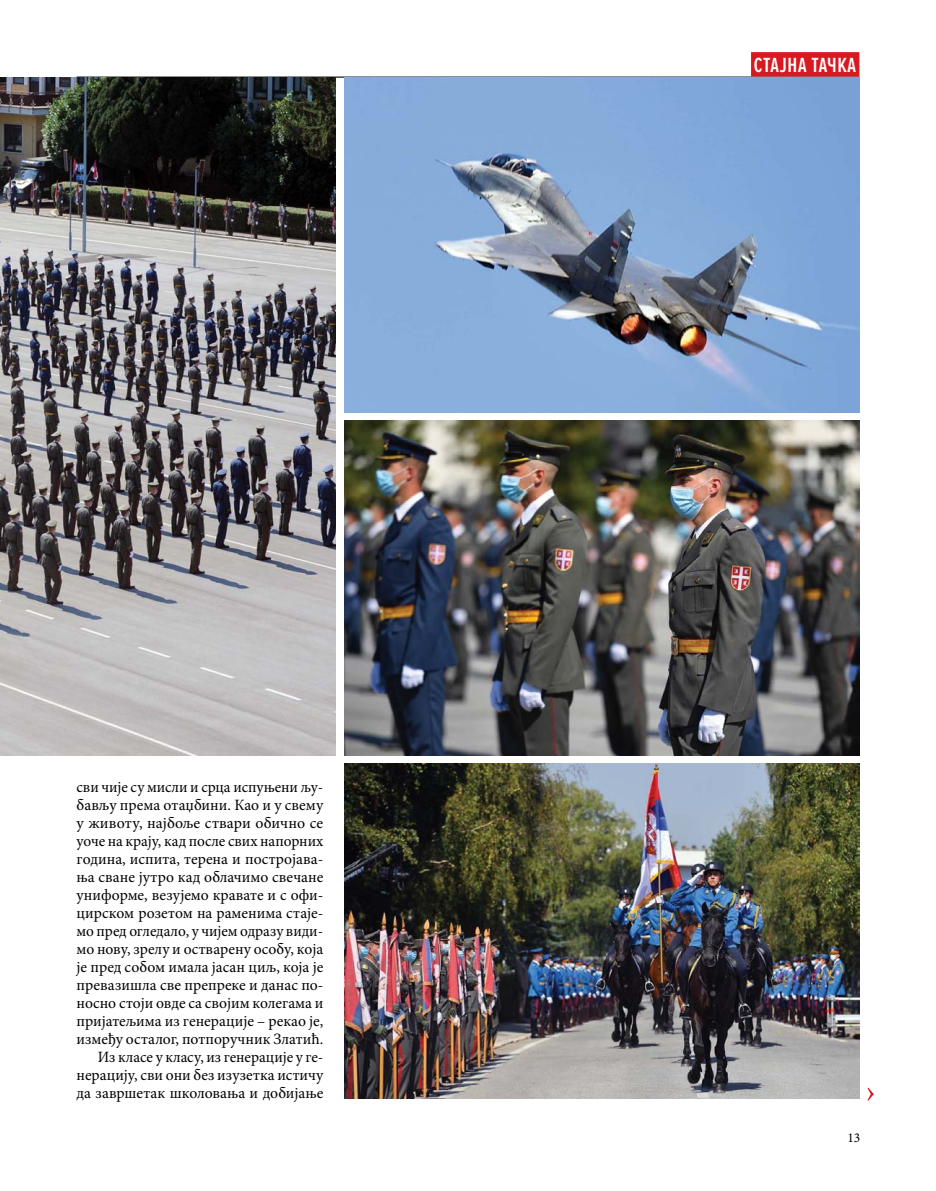
<style>
.page{position:relative;width:936px;height:1191px;background:#fff}
.page>*{position:absolute;margin:0;border:0;box-sizing:border-box;transform-origin:0 0}
.t1{font:600 21.3px "Proxima Nova Ex Cn";letter-spacing:.03em;color:#fff}
.t2{font:15.75px/18px "Minion Pro";color:#000;text-align:right}
.t3{font:13.5px "Minion Pro";color:#000}
</style>
<div class="page">
<hr style="left:77px;top:77px;width:782px;height:1px;background:#000">
<div style="left:751px;top:52px;width:108px;height:25px;background:#d71920"></div>
<img style="left:344px;top:78px;width:515px;height:334px">
<img style="left:344px;top:421px;width:515px;height:334px">
<img style="left:344px;top:764px;width:515px;height:334px">
<svg style="left:867px;top:1087px;width:6px;height:13px"></svg>
<img style="left:0;top:78px;width:336px;height:677px">
<p class="t2" style="left:77px;top:778px;width:248px">сви чије су мисли и срца испуњени љу&shy;бављу према отаџбини. Као и у свему у животу, најбоље ствари обично се уоче на крају, кад после свих напорних година, испита, терена и постројава&shy;ња сване јутро кад облачимо свечане униформе, везујемо кравате и с офи&shy;цирском розетом на раменима стаје&shy;мо пред огледало, у чијем одразу види&shy;мо нову, зрелу и остварену особу, која је пред собом имала јасан циљ, која је превазишла све препреке и данас по&shy;носно стоји овде са својим колегама и пријатељима из генерације – рекао је, између осталог, потпоручник Златић.<br>Из класе у класу, из генерације у ге&shy;нерацију, сви они без изузетка истичу да завршетак школовања и добијање</p>
<h1 class="t1" style="left:753px;top:53px;width:104px">СТАЈНА ТАЧКА</h1>
<p class="t3" style="left:847px;top:1128px;width:14px">13</p>
</div>
